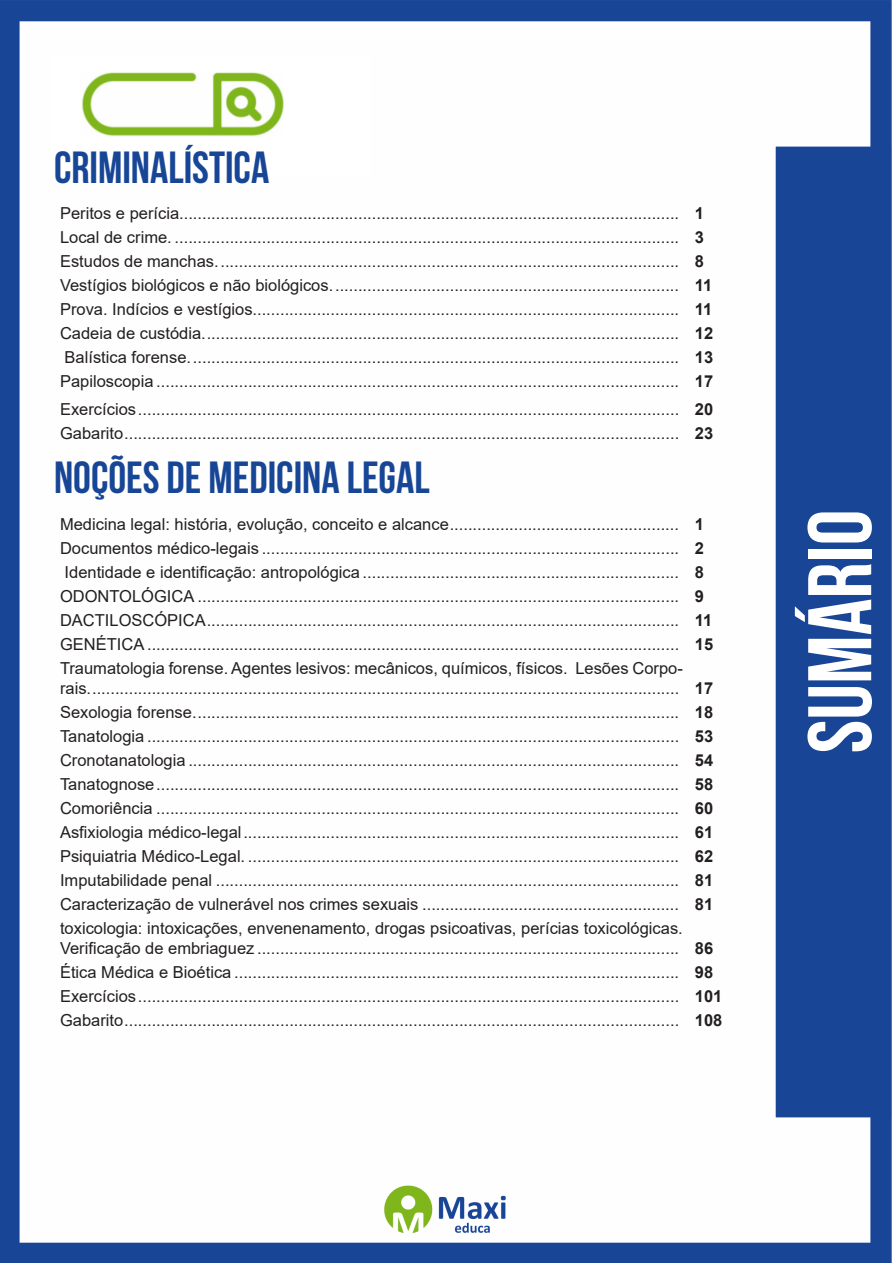
<style>
.page{position:relative;width:893px;height:1263px;background:#fff}
.page>*{position:absolute;margin:0;border:0;box-sizing:border-box;transform-origin:0 0}
.t1{font:700 90px "Bebas Neue";color:#fff}
.t2{font:700 45px "Bebas Neue";color:#184696}
.ALTERNATIVAS{font:16.5px/19.8px "Arial";color:#231f20}
.ALTERNATIVAS-2{font:700 16.5px "Arial";color:#231f20}
</style>
<div class="page">
<img style="left:0;top:0;width:892px;height:1263px">
<div style="left:53px;top:55px;width:317px;height:121px;background:#fff"></div>
<img style="left:82px;top:72px;width:201px;height:64px">
<p class="t2" style="left:54px;top:142px;width:217px">CRIMINALÍSTICA</p>
<p class="ALTERNATIVAS" style="left:60px;top:204px;width:621px">Peritos e perícia.............................................................................................................</p>
<p class="ALTERNATIVAS-2" style="left:695px;top:202px;width:11px">1</p>
<p class="ALTERNATIVAS" style="left:60px;top:228px;width:621px">Local de crime. ..............................................................................................................</p>
<p class="ALTERNATIVAS-2" style="left:695px;top:226px;width:11px">3</p>
<p class="ALTERNATIVAS" style="left:60px;top:252px;width:621px">Estudos de manchas.....................................................................................................</p>
<p class="ALTERNATIVAS-2" style="left:695px;top:250px;width:11px">8</p>
<p class="ALTERNATIVAS" style="left:60px;top:276px;width:621px">Vestígios biológicos e não biológicos............................................................................</p>
<p class="ALTERNATIVAS-2" style="left:695px;top:274px;width:19px">11</p>
<p class="ALTERNATIVAS" style="left:60px;top:300px;width:621px">Prova. Indícios e vestígios.............................................................................................</p>
<p class="ALTERNATIVAS-2" style="left:695px;top:298px;width:19px">11</p>
<p class="ALTERNATIVAS" style="left:60px;top:324px;width:621px">Cadeia de custódia........................................................................................................</p>
<p class="ALTERNATIVAS-2" style="left:695px;top:322px;width:20px">12</p>
<p class="ALTERNATIVAS" style="left:65px;top:348px;width:616px">Balística forense...........................................................................................................</p>
<p class="ALTERNATIVAS-2" style="left:695px;top:346px;width:20px">13</p>
<p class="ALTERNATIVAS" style="left:60px;top:372px;width:621px">Papiloscopia ..................................................................................................................</p>
<p class="ALTERNATIVAS-2" style="left:695px;top:370px;width:20px">17</p>
<p class="ALTERNATIVAS" style="left:60px;top:399px;width:621px">Exercícios......................................................................................................................</p>
<p class="ALTERNATIVAS-2" style="left:695px;top:398px;width:20px">20</p>
<p class="ALTERNATIVAS" style="left:60px;top:423px;width:621px">Gabarito.........................................................................................................................</p>
<p class="ALTERNATIVAS-2" style="left:695px;top:422px;width:20px">23</p>
<p class="t2" style="left:54px;top:453px;width:377px">NOÇÕES DE MEDICINA LEGAL</p>
<p class="ALTERNATIVAS" style="left:60px;top:514px;width:621px">Medicina legal: história, evolução, conceito e alcance..................................................</p>
<p class="ALTERNATIVAS-2" style="left:695px;top:512px;width:11px">1</p>
<p class="ALTERNATIVAS" style="left:60px;top:538px;width:621px">Documentos médico-legais ...........................................................................................</p>
<p class="ALTERNATIVAS-2" style="left:695px;top:536px;width:11px">2</p>
<p class="ALTERNATIVAS" style="left:65px;top:562px;width:616px">Identidade e identificação: antropológica .....................................................................</p>
<p class="ALTERNATIVAS-2" style="left:695px;top:560px;width:11px">8</p>
<p class="ALTERNATIVAS" style="left:60px;top:586px;width:621px">ODONTOLÓGICA .........................................................................................................</p>
<p class="ALTERNATIVAS-2" style="left:695px;top:584px;width:11px">9</p>
<p class="ALTERNATIVAS" style="left:60px;top:610px;width:621px">DACTILOSCÓPICA.......................................................................................................</p>
<p class="ALTERNATIVAS-2" style="left:695px;top:608px;width:19px">11</p>
<p class="ALTERNATIVAS" style="left:60px;top:634px;width:621px">GENÉTICA ....................................................................................................................</p>
<p class="ALTERNATIVAS-2" style="left:695px;top:632px;width:20px">15</p>
<p class="ALTERNATIVAS" style="left:60px;top:658px;width:624px">Traumatologia forense. Agentes lesivos: mecânicos, químicos, físicos. Lesões Corpo&shy;rais.................................................................................................................................</p>
<p class="ALTERNATIVAS-2" style="left:695px;top:676px;width:20px">17</p>
<p class="ALTERNATIVAS" style="left:60px;top:702px;width:621px">Sexologia forense..........................................................................................................</p>
<p class="ALTERNATIVAS-2" style="left:695px;top:700px;width:20px">18</p>
<p class="ALTERNATIVAS" style="left:60px;top:726px;width:621px">Tanatologia ....................................................................................................................</p>
<p class="ALTERNATIVAS-2" style="left:695px;top:724px;width:20px">53</p>
<p class="ALTERNATIVAS" style="left:60px;top:750px;width:621px">Cronotanatologia ...........................................................................................................</p>
<p class="ALTERNATIVAS-2" style="left:695px;top:748px;width:20px">54</p>
<p class="ALTERNATIVAS" style="left:60px;top:774px;width:621px">Tanatognose..................................................................................................................</p>
<p class="ALTERNATIVAS-2" style="left:695px;top:772px;width:20px">58</p>
<p class="ALTERNATIVAS" style="left:60px;top:798px;width:621px">Comoriência ..................................................................................................................</p>
<p class="ALTERNATIVAS-2" style="left:695px;top:796px;width:20px">60</p>
<p class="ALTERNATIVAS" style="left:60px;top:822px;width:621px">Asfixiologia médico-legal...............................................................................................</p>
<p class="ALTERNATIVAS-2" style="left:695px;top:820px;width:20px">61</p>
<p class="ALTERNATIVAS" style="left:60px;top:846px;width:621px">Psiquiatria Médico-Legal. ..............................................................................................</p>
<p class="ALTERNATIVAS-2" style="left:695px;top:844px;width:20px">62</p>
<p class="ALTERNATIVAS" style="left:60px;top:870px;width:621px">Imputabilidade penal .....................................................................................................</p>
<p class="ALTERNATIVAS-2" style="left:695px;top:868px;width:20px">81</p>
<p class="ALTERNATIVAS" style="left:60px;top:894px;width:621px">Caracterização de vulnerável nos crimes sexuais ........................................................</p>
<p class="ALTERNATIVAS-2" style="left:695px;top:892px;width:20px">81</p>
<p class="ALTERNATIVAS" style="left:60px;top:918px;width:624px">toxicologia: intoxicações, envenenamento, drogas psicoativas, perícias toxicológicas.<br>Verificação de embriaguez ............................................................................................</p>
<p class="ALTERNATIVAS-2" style="left:695px;top:936px;width:20px">86</p>
<p class="ALTERNATIVAS" style="left:60px;top:962px;width:621px">Ética Médica e Bioética .................................................................................................</p>
<p class="ALTERNATIVAS-2" style="left:695px;top:960px;width:20px">98</p>
<p class="ALTERNATIVAS" style="left:60px;top:986px;width:621px">Exercícios......................................................................................................................</p>
<p class="ALTERNATIVAS-2" style="left:695px;top:984px;width:29px">101</p>
<p class="ALTERNATIVAS" style="left:60px;top:1010px;width:621px">Gabarito.........................................................................................................................</p>
<p class="ALTERNATIVAS-2" style="left:695px;top:1008px;width:29px">108</p>
<h1 class="t1" style="left:791px;top:753px;width:245px;rotate:-90deg">SUMÁRIO</h1>
</div>
